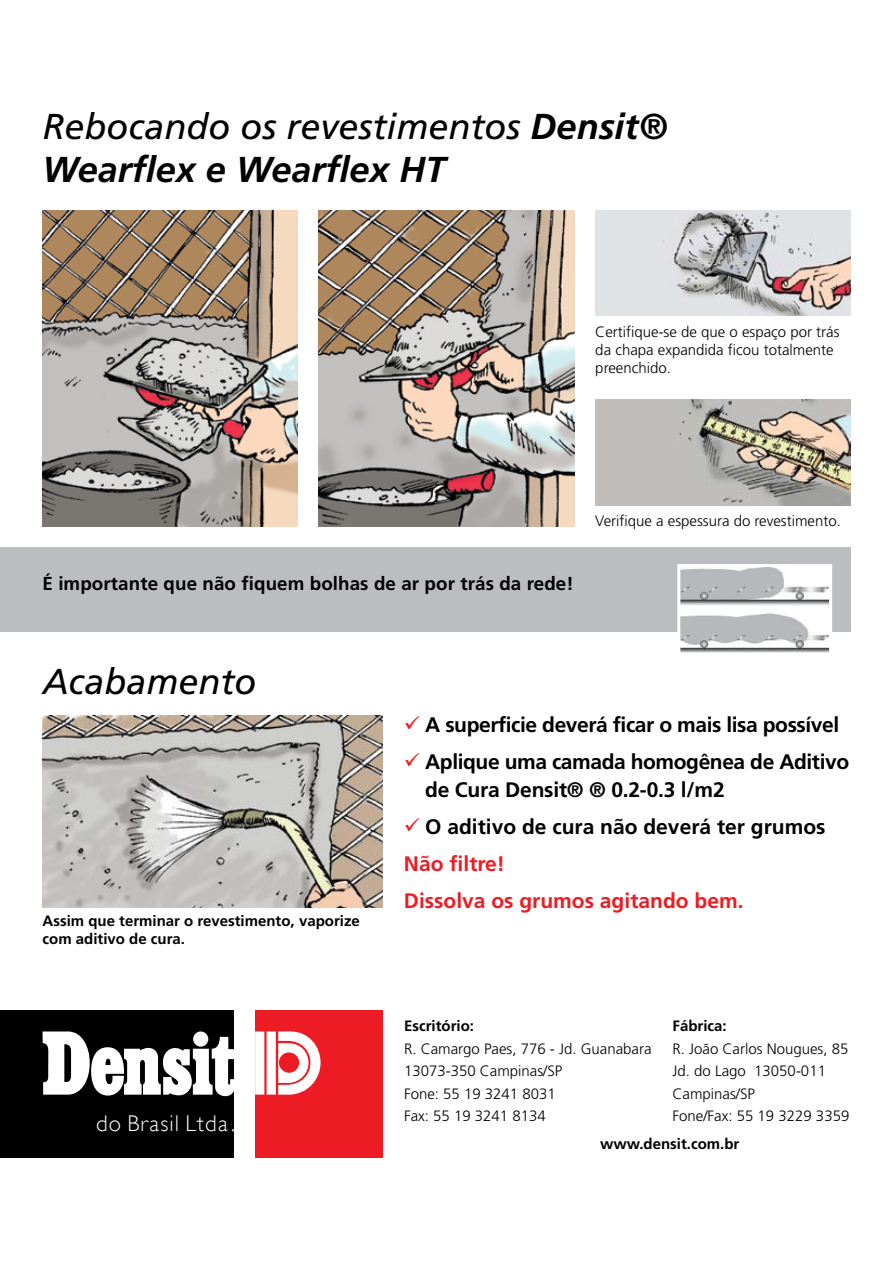
<style>
.page{position:relative;width:893px;height:1263px;background:#fff}
.page>*{position:absolute;margin:0;border:0;box-sizing:border-box;transform-origin:0 0}
.t1{font:italic 700 36px/43.2px "Frutiger";color:#000}
.t2{font:italic 36px "Frutiger";color:#000}
.t3{font:300 22.65px "Gill Sans";letter-spacing:.05em;color:#fff}
.t4{font:700 21px/28.3px "Frutiger";letter-spacing:-.02em;color:#000}
.t5{font:700 21px/36.9px "Frutiger";color:#ed1c24}
.t6{font:700 18.75px "Frutiger";letter-spacing:.005em;color:#000}
.t7{font:300 15px/22.5px "Frutiger";color:#000}
.t8{font:700 15px/18px "Frutiger";color:#000}
.s1{font-weight:400}
.s2{color:#ed1c24}
.s3{color:#000}
</style>
<div class="page">
<div style="left:0;top:547px;width:850px;height:84px;background:#bcbdc0"></div>
<div style="left:255px;top:1010px;width:128px;height:148px;background:#ed1c24"></div>
<div style="left:0;top:1010px;width:234px;height:148px;background:#000"></div>
<svg style="left:43px;top:1031px;width:191px;height:66px"></svg>
<svg style="left:255px;top:1031px;width:66px;height:63px"></svg>
<img style="left:43px;top:716px;width:340px;height:192px">
<img style="left:595px;top:400px;width:255px;height:105px">
<img style="left:595px;top:210px;width:255px;height:106px">
<img style="left:43px;top:210px;width:255px;height:316px">
<img style="left:319px;top:210px;width:255px;height:316px">
<svg style="left:676px;top:564px;width:158px;height:89px"></svg>
<h1 class="t1" style="left:43px;top:105px;width:626px"><span class="s1">Rebocando os revestimentos</span> Densit®<br>Wearflex e Wearflex HT</h1>
<p class="t7" style="left:595px;top:322px;width:246px;line-height:18px">Certifique-se de que o espaço por trás da chapa expandida ficou totalmente preenchido.</p>
<p class="t6" style="left:43px;top:573px;width:533px">É importante que não fiquem bolhas de ar por trás da rede!</p>
<p class="t7" style="left:595px;top:509px;width:247px">Verifique a espessura do revestimento.</p>
<h1 class="t2" style="left:43px;top:661px;width:216px">Acabamento</h1>
<p class="t8" style="left:43px;top:911px;width:319px">Assim que terminar o revestimento, vaporize com aditivo de cura.</p>
<h2 class="t3" style="left:96px;top:1110px;width:141px">do Brasil Ltda.</h2>
<h3 class="t4" style="left:404px;top:710px;width:437px"><span class="s2">✓</span> A superficie deverá ficar o mais lisa possível</h3>
<h3 class="t4" style="left:425px;top:747px;width:425px;text-indent:-21px"><span class="s2">✓</span> Aplique uma camada homogênea de Aditivo de Cura Densit® ® 0.2-0.3 l/m2</h3>
<h3 class="t5" style="left:404px;top:808px;width:423px">✓ <span class="s3">O aditivo de cura não deverá ter grumos<br></span>Não filtre!<br>Dissolva os grumos agitando bem.</h3>
<p class="t8" style="left:673px;top:1017px;width:56px">Fábrica:</p>
<p class="t7" style="left:673px;top:1037px;width:178px">R. João Carlos Nougues, 85<br>Jd. do Lago 13050-011<br>Campinas/SP<br>Fone/Fax: 55 19 3229 3359</p>
<p class="t8" style="left:600px;top:1134px;width:141px">www.densit.com.br</p>
<p class="t8" style="left:404px;top:1017px;width:72px">Escritório:</p>
<p class="t7" style="left:404px;top:1037px;width:249px">R. Camargo Paes, 776 - Jd. Guanabara<br>13073-350 Campinas/SP<br>Fone: 55 19 3241 8031<br>Fax: 55 19 3241 8134</p>
</div>
